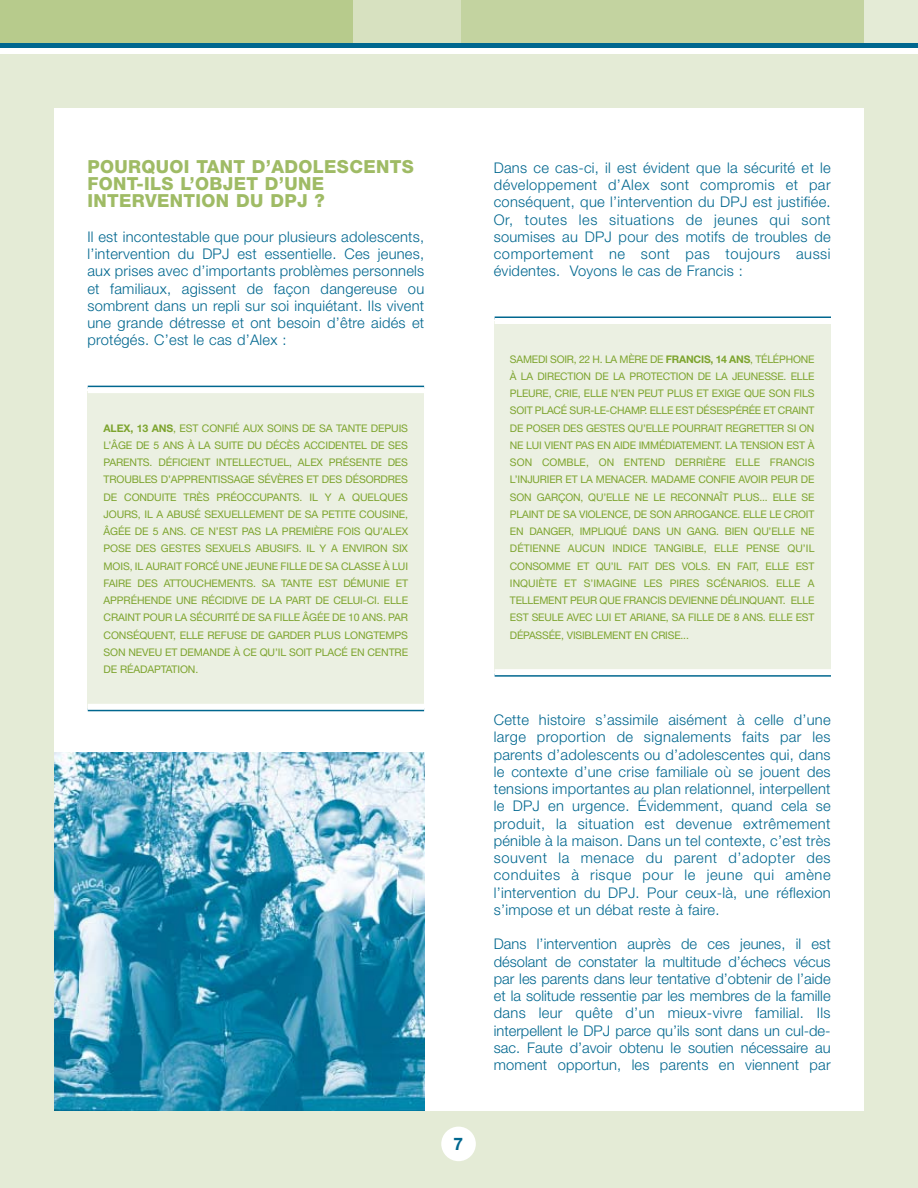
<style>
.page{position:relative;width:918px;height:1188px;background:#fff}
.page>*{position:absolute;margin:0;border:0;box-sizing:border-box;transform-origin:0 0}
.t1{font:800 18px/17.2px "Helvetica Neue";letter-spacing:.02em;color:#9fbb65}
.t2{font:700 17.25px "Helvetica Neue";color:#00678f}
.t3{font:300 14.7px/17.2px "Helvetica Neue";letter-spacing:.015em;color:#00678f;text-align:justify}
.t4{font:10.5px/17.2px "Helvetica Neue";letter-spacing:-.015em;color:#7da42e;text-align:justify}
.s1{font-weight:700}
</style>
<div class="page">
<div style="left:0;top:46px;width:918px;height:1142px;background:#e4ebd6"></div>
<div style="left:0;top:0;width:355px;height:45px;background:#b7cb8c"></div>
<div style="left:803px;top:0;width:115px;height:45px;background:#e4ebd6"></div>
<div style="left:455px;top:0;width:409px;height:45px;background:#c3d3a0"></div>
<div style="left:354px;top:0;width:107px;height:45px;background:#d7e1c0"></div>
<div style="left:0;top:45px;width:918px;height:9px;background:#fff"></div>
<div style="left:0;top:43px;width:918px;height:5px;background:#00678f"></div>
<div style="left:54px;top:108px;width:810px;height:1003px;background:#fff"></div>
<div style="left:441px;top:1127px;width:35px;height:34px;background:#fff;border-radius:50%"></div>
<div style="left:495px;top:321px;width:336px;height:351px;background:#ebf0e2"></div>
<div style="left:88px;top:392px;width:336px;height:316px;background:#ebf0e2"></div>
<img style="left:54px;top:752px;width:370px;height:359px">
<hr style="left:495px;top:674px;width:336px;height:3px;background:#00678f">
<div style="left:495px;top:669px;width:336px;height:6px;background:#fff"></div>
<svg style="left:495px;top:316px;width:336px;height:2px"></svg>
<div style="left:495px;top:318px;width:336px;height:6px;background:#fff"></div>
<hr style="left:88px;top:708px;width:336px;height:3px;background:#00678f">
<div style="left:88px;top:704px;width:336px;height:6px;background:#fff"></div>
<hr style="left:88px;top:386px;width:336px;height:3px;background:#00678f">
<div style="left:88px;top:387px;width:336px;height:6px;background:#fff"></div>
<p class="t1" style="left:87px;top:159px;width:328px">POURQUOI TANT D’ADOLESCENTS<br>FONT-ILS L’OBJET D’UNE<br>INTERVENTION DU DPJ ?</p>
<p class="t3" style="left:87px;top:229px;width:338px">Il est incontestable que pour plusieurs adolescents, l’intervention du DPJ est essentielle. Ces jeunes, aux prises avec d’importants problèmes personnels et familiaux, agissent de façon dangereuse ou sombrent dans un repli sur soi inquiétant. Ils vivent une grande détresse et ont besoin d’être aidés et protégés. C’est le cas d’Alex :</p>
<p class="t4" style="left:104px;top:420px;width:306px"><span class="s1">ALEX, 13 ANS</span>, EST CONFIÉ AUX SOINS DE SA TANTE DEPUIS L’ÂGE DE 5 ANS À LA SUITE DU DÉCÈS ACCIDENTEL DE SES PARENTS. DÉFICIENT INTELLECTUEL, ALEX PRÉSENTE DES TROUBLES D’APPRENTISSAGE SÉVÈRES ET DES DÉSORDRES DE CONDUITE TRÈS PRÉOCCUPANTS. IL Y A QUELQUES JOURS, IL A ABUSÉ SEXUELLEMENT DE SA PETITE COUSINE, ÂGÉE DE 5 ANS. CE N’EST PAS LA PREMIÈRE FOIS QU’ALEX POSE DES GESTES SEXUELS ABUSIFS. IL Y A ENVIRON SIX MOIS, IL AURAIT FORCÉ UNE JEUNE FILLE DE SA CLASSE À LUI FAIRE DES ATTOUCHEMENTS. SA TANTE EST DÉMUNIE ET APPRÉHENDE UNE RÉCIDIVE DE LA PART DE CELUI-CI. ELLE CRAINT POUR LA SÉCURITÉ DE SA FILLE ÂGÉE DE 10 ANS. PAR CONSÉQUENT, ELLE REFUSE DE GARDER PLUS LONGTEMPS SON NEVEU ET DEMANDE À CE QU’IL SOIT PLACÉ EN CENTRE DE RÉADAPTATION.</p>
<p class="t2" style="left:453px;top:1137px;width:11px">7</p>
<p class="t3" style="left:494px;top:160px;width:338px">Dans ce cas-ci, il est évident que la sécurité et le développement d’Alex sont compromis et par conséquent, que l’intervention du DPJ est justifiée.<br>Or, toutes les situations de jeunes qui sont soumises au DPJ pour des motifs de troubles de comportement ne sont pas toujours aussi évidentes. Voyons le cas de Francis :</p>
<p class="t4" style="left:510px;top:351px;width:306px">SAMEDI SOIR, 22 H. LA MÈRE DE <span class="s1">FRANCIS, 14 ANS</span>, TÉLÉPHONE À LA DIRECTION DE LA PROTECTION DE LA JEUNESSE. ELLE PLEURE, CRIE, ELLE N’EN PEUT PLUS ET EXIGE QUE SON FILS SOIT PLACÉ SUR-LE-CHAMP. ELLE EST DÉSESPÉRÉE ET CRAINT DE POSER DES GESTES QU’ELLE POURRAIT REGRETTER SI ON NE LUI VIENT PAS EN AIDE IMMÉDIATEMENT. LA TENSION EST À SON COMBLE, ON ENTEND DERRIÈRE ELLE FRANCIS L’INJURIER ET LA MENACER. MADAME CONFIE AVOIR PEUR DE SON GARÇON, QU’ELLE NE LE RECONNAÎT PLUS... ELLE SE PLAINT DE SA VIOLENCE, DE SON ARROGANCE. ELLE LE CROIT EN DANGER, IMPLIQUÉ DANS UN GANG. BIEN QU’ELLE NE DÉTIENNE AUCUN INDICE TANGIBLE, ELLE PENSE QU’IL CONSOMME ET QU’IL FAIT DES VOLS. EN FAIT, ELLE EST INQUIÈTE ET S’IMAGINE LES PIRES SCÉNARIOS. ELLE A TELLEMENT PEUR QUE FRANCIS DEVIENNE DÉLINQUANT. ELLE EST SEULE AVEC LUI ET ARIANE, SA FILLE DE 8 ANS. ELLE EST DÉPASSÉE, VISIBLEMENT EN CRISE...</p>
<p class="t3" style="left:494px;top:713px;width:338px">Cette histoire s’assimile aisément à celle d’une large proportion de signalements faits par les parents d’adolescents ou d’adolescentes qui, dans le contexte d’une crise familiale où se jouent des tensions importantes au plan relationnel, interpellent le DPJ en urgence. Évidemment, quand cela se produit, la situation est devenue extrêmement pénible à la maison. Dans un tel contexte, c’est très souvent la menace du parent d’adopter des conduites à risque pour le jeune qui amène l’intervention du DPJ. Pour ceux-là, une réflexion s’impose et un débat reste à faire.</p>
<p class="t3" style="left:494px;top:937px;width:338px">Dans l’intervention auprès de ces jeunes, il est désolant de constater la multitude d’échecs vécus par les parents dans leur tentative d’obtenir de l’aide et la solitude ressentie par les membres de la famille dans leur quête d’un mieux-vivre familial. Ils interpellent le DPJ parce qu’ils sont dans un cul-de&shy;sac. Faute d’avoir obtenu le soutien nécessaire au moment opportun, les parents en viennent par</p>
</div>
